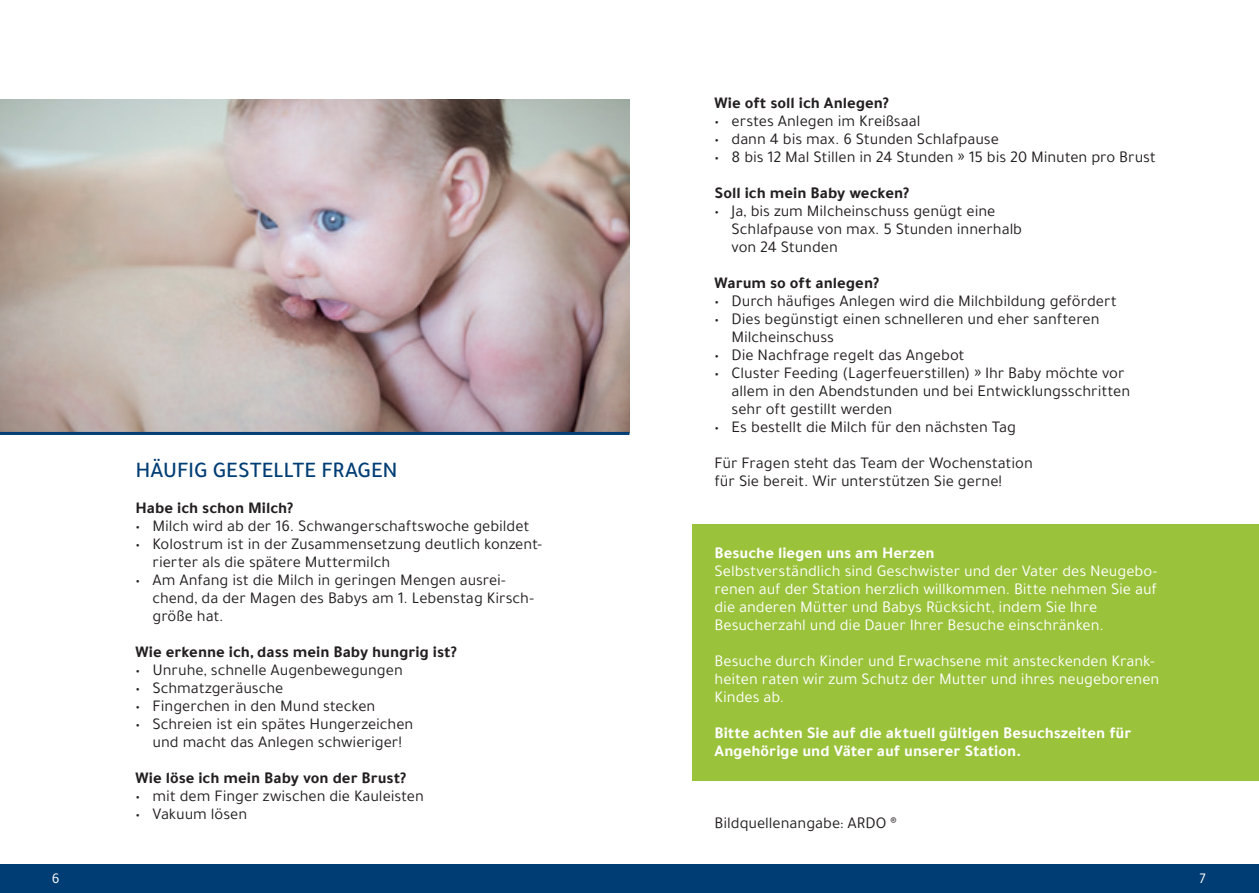
<style>
.page{position:relative;width:1259px;height:893px;background:#fff}
.page>*{position:absolute;margin:0;border:0;box-sizing:border-box;transform-origin:0 0}
.t1{font:500 22.5px "Tajawal";letter-spacing:-.01em;color:#003d74}
.t2{font:16.5px/18px "Tajawal";letter-spacing:-.005em;color:#231f20}
.t3{font:16.5px/18px "Tajawal";color:#fff}
.t4{font:700 16.5px "Tajawal";color:#231f20}
.t5{font:700 16.5px/18px "Tajawal";color:#fff}
.t6{font:15px "Tajawal";color:#fff}
.s1{font-family:"Myriad Pro"}
.s2{font-weight:700}
</style>
<div class="page">
<div style="left:0;top:864px;width:1259px;height:29px;background:#003d74"></div>
<div style="left:693px;top:524px;width:566px;height:256px;background:#9ac23b"></div>
<img style="left:0;top:99px;width:629px;height:333px">
<hr style="left:0;top:432px;width:629px;height:3px;background:#003d74">
<h1 class="t1" style="left:135px;top:454px;width:264px">HÄUFIG GESTELLTE FRAGEN</h1>
<p class="t4" style="left:135px;top:495px;width:159px">Habe ich schon Milch?</p>
<p class="t2" style="left:135px;top:517px;width:395px">• Milch wird ab der 16. Schwangerschaftswoche gebildet</p>
<p class="t2" style="left:152px;top:535px;width:391px;text-indent:-17px">• Kolostrum ist in der Zusammensetzung deutlich konzent&shy;rierter als die spätere Muttermilch</p>
<p class="t2" style="left:152px;top:571px;width:383px;text-indent:-17px">• Am Anfang ist die Milch in geringen Mengen ausrei&shy;chend, da der Magen des Babys am 1. Lebenstag Kirsch&shy;größe hat.</p>
<p class="t4" style="left:135px;top:639px;width:323px">Wie erkenne ich, dass mein Baby hungrig ist?</p>
<p class="t2" style="left:135px;top:661px;width:269px">• Unruhe, schnelle Augenbewegungen</p>
<p class="t2" style="left:135px;top:679px;width:149px">• Schmatzgeräusche</p>
<p class="t2" style="left:135px;top:697px;width:241px">• Fingerchen in den Mund stecken</p>
<p class="t2" style="left:135px;top:715px;width:279px;text-align:center">• Schreien ist ein spätes Hungerzeichen und macht das Anlegen schwieriger!</p>
<p class="t4" style="left:135px;top:765px;width:272px">Wie löse ich mein Baby von der Brust?</p>
<p class="t2" style="left:135px;top:787px;width:290px">• mit dem Finger zwischen die Kauleisten</p>
<p class="t2" style="left:135px;top:805px;width:113px">• Vakuum lösen</p>
<p class="t4" style="left:714px;top:90px;width:176px">Wie oft soll ich Anlegen?</p>
<p class="t2" style="left:714px;top:112px;width:207px">• erstes Anlegen im Kreißsaal</p>
<p class="t2" style="left:714px;top:130px;width:286px">• dann 4 bis max. 6 Stunden Schlafpause</p>
<p class="t2" style="left:714px;top:139px;width:443px;line-height:36px">• 8 bis 12 Mal Stillen in 24 Stunden <span class="s1">»</span> 15 bis 20 Minuten pro Brust<br><span class="s2">Soll ich mein Baby wecken?</span></p>
<p class="t2" style="left:731px;top:202px;width:292px;text-indent:-17px">• Ja, bis zum Milcheinschuss genügt eine<br>Schlafpause von max. 5 Stunden innerhalb von 24 Stunden</p>
<p class="t4" style="left:714px;top:270px;width:166px">Warum so oft anlegen?</p>
<p class="t2" style="left:714px;top:292px;width:404px">• Durch häufiges Anlegen wird die Milchbildung gefördert</p>
<p class="t2" style="left:731px;top:310px;width:369px;text-indent:-17px">• Dies begünstigt einen schnelleren und eher sanfteren<br>Milcheinschuss</p>
<p class="t2" style="left:714px;top:346px;width:251px">• Die Nachfrage regelt das Angebot</p>
<p class="t2" style="left:731px;top:364px;width:400px;text-indent:-17px">• Cluster Feeding (Lagerfeuerstillen) <span class="s1">»</span> Ihr Baby möchte vor allem in den Abendstunden und bei Entwicklungsschritten sehr oft gestillt werden</p>
<p class="t2" style="left:714px;top:409px;width:320px;line-height:36px">• Es bestellt die Milch für den nächsten Tag<br>Für Fragen steht das Team der Wochenstation</p>
<p class="t2" style="left:714px;top:472px;width:289px">für Sie bereit. Wir unterstützen Sie gerne!</p>
<p class="t5" style="left:714px;top:544px;width:221px">Besuche liegen uns am Herzen</p>
<p class="t3" style="left:714px;top:562px;width:444px">Selbstverständlich sind Geschwister und der Vater des Neugebo&shy;renen auf der Station herzlich willkommen. Bitte nehmen Sie auf die anderen Mütter und Babys Rücksicht, indem Sie Ihre Besucherzahl und die Dauer Ihrer Besuche einschränken.</p>
<p class="t3" style="left:714px;top:652px;width:446px">Besuche durch Kinder und Erwachsene mit ansteckenden Krank&shy;heiten raten wir zum Schutz der Mutter und ihres neugeborenen<br>Kindes ab.</p>
<p class="t5" style="left:714px;top:724px;width:418px">Bitte achten Sie auf die aktuell gültigen Besuchszeiten für<br>Angehörige und Väter auf unserer Station.</p>
<p class="t2" style="left:714px;top:814px;width:184px">Bildquellenangabe: ARDO ®</p>
<p class="t6" style="left:52px;top:868px;width:9px">6</p>
<p class="t6" style="left:1199px;top:868px;width:8px">7</p>
</div>
